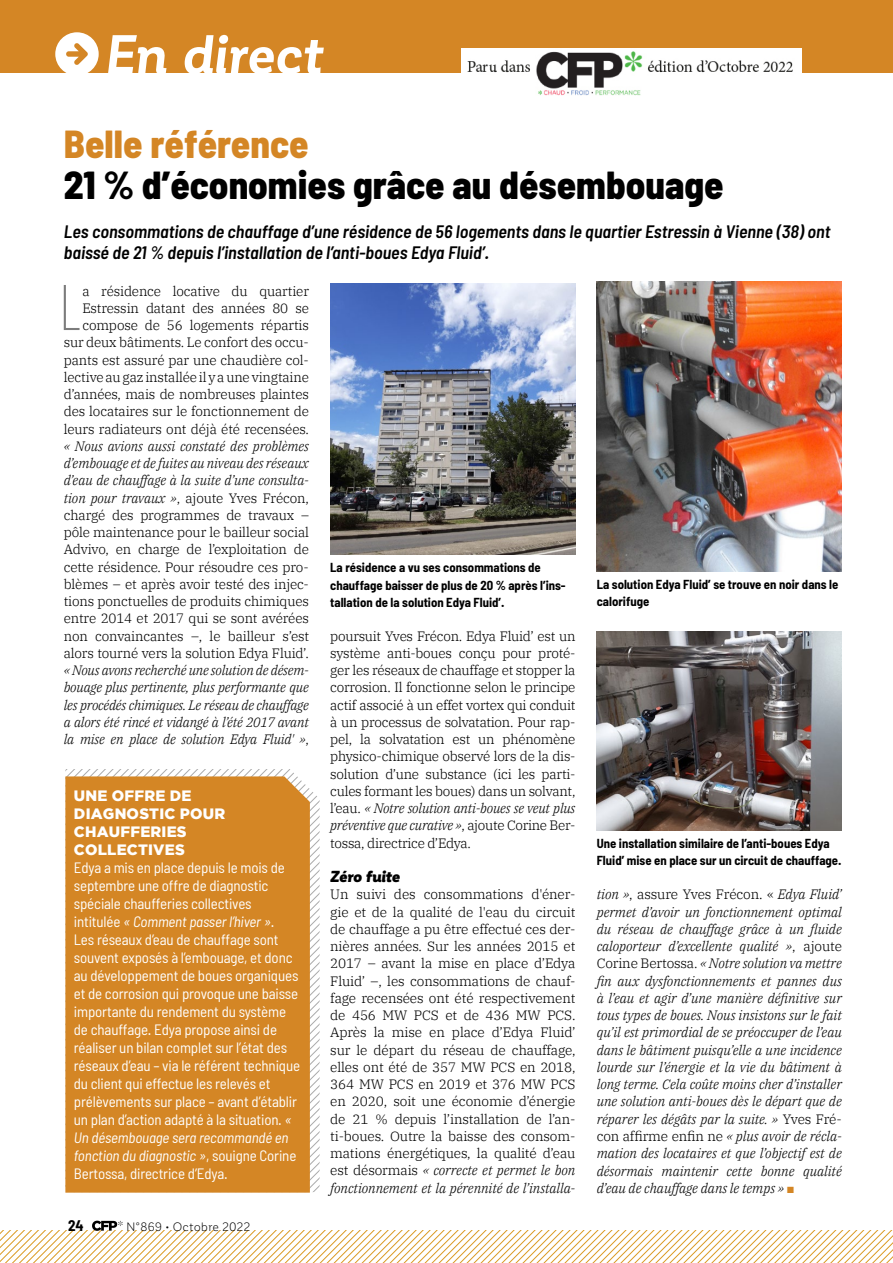
<style>
.page{position:relative;width:893px;height:1263px;background:#fff}
.page>*{position:absolute;margin:0;border:0;box-sizing:border-box;transform-origin:0 0}
.t1{font:500 66.9px "Ostrich Sans";color:#7c7c7c}
.t2{font:italic 700 54px "Corporative";color:#fff}
.t3{font:800 semi-condensed 39px "Barlow";color:#000}
.t4{font:800 semi-condensed 39px "Barlow";color:#d48625}
.t5{font:italic 600 semi-condensed 18px/21px "Barlow";color:#000}
.t6{font:italic 900 15.75px "Corporative";letter-spacing:-.015em;color:#000}
.t7{font:semi-condensed 15px/18px "Barlow";letter-spacing:-.01em;color:#fff}
.t8{font:900 15px/18px "Gotham";letter-spacing:.015em;color:#fff}
.t9{font:700 semi-condensed 15px "Barlow";color:#000}
.t10{font:300 13.5px/17.2px "IBM Plex Serif";letter-spacing:-.01em;color:#000;text-align:justify}
.t11{font:italic 300 13.5px/17.2px "IBM Plex Serif";letter-spacing:-.02em;color:#000;text-align:justify}
.t12{font:700 semi-condensed 12.75px/17.2px "Barlow";color:#000}
.t13{font:12px "Corporative";letter-spacing:.025em;color:#000}
.s1{font-style:italic}
.s2{font-style:normal}
.s3{color:#d48625}
</style>
<div class="page">
<div style="left:0;top:0;width:893px;height:73px;background:#d48625"></div>
<svg style="left:55px;top:32px;width:44px;height:41px"></svg>
<svg style="left:0;top:1221px;width:893px;height:42px"></svg>
<img style="left:330px;top:284px;width:245px;height:270px">
<img style="left:597px;top:631px;width:245px;height:199px">
<img style="left:597px;top:282px;width:245px;height:290px">
<svg style="left:310px;top:924px;width:10px;height:268px"></svg>
<div style="left:65px;top:776px;width:245px;height:417px;background:#d48625"></div>
<img style="left:461px;top:49px;width:341px;height:46px">
<h2 class="t2" style="left:105px;top:25px;width:219px">En direct</h2>
<h3 class="t4" style="left:64px;top:120px;width:246px">Belle référence</h3>
<h3 class="t3" style="left:64px;top:161px;width:661px">21 % d’économies grâce au désembouage</h3>
<h3 class="t5" style="left:64px;top:221px;width:768px">Les consommations de chauffage d’une résidence de 56 logements dans le quartier Estressin à Vienne (38) ont baissé de 21 % depuis l’installation de l’anti-boues Edya Fluid’.</h3>
<h1 class="t1" style="left:64px;top:276px;width:20px">L</h1>
<p class="t10" style="left:64px;top:281px;width:247px;text-align:right">a résidence locative du quartier Estressin datant des années 80 se compose de 56 logements répartis sur deux bâtiments. Le confort des occu&shy;pants est assuré par une chaudière col&shy;lective au gaz installée il y a une vingtaine d’années, mais de nombreuses plaintes des locataires sur le fonctionnement de leurs radiateurs ont déjà été recensées.</p>
<p class="t10" style="left:64px;top:436px;width:247px"><span class="s1">« Nous avions aussi constaté des problèmes d’embouage et de fuites au niveau des réseaux d’eau de chauffage à la suite d’une consulta&shy;tion pour travaux »</span>, ajoute Yves Frécon, chargé des programmes de travaux – pôle maintenance pour le bailleur social Advivo, en charge de l’exploitation de cette résidence. Pour résoudre ces pro&shy;blèmes – et après avoir testé des injec&shy;tions ponctuelles de produits chimiques entre 2014 et 2017 qui se sont avérées non convaincantes –, le bailleur s’est alors tourné vers la solution Edya Fluid’.</p>
<p class="t11" style="left:64px;top:660px;width:247px">« Nous avons recherché une solution de désem&shy;bouage plus pertinente, plus performante que les procédés chimiques. Le réseau de chauffage a alors été rincé et vidangé à l’été 2017 avant la mise en place de solution Edya Fluid' »<span class="s2">,</span></p>
<p class="t8" style="left:74px;top:786px;width:153px">UNE OFFRE DE<br>DIAGNOSTIC POUR<br>CHAUFFERIES<br>COLLECTIVES</p>
<p class="t7" style="left:74px;top:858px;width:228px">Edya a mis en place depuis le mois de septembre une offre de diagnostic spéciale chaufferies collectives intitulée <span class="s1">« Comment passer l’hiver »</span>.<br>Les réseaux d’eau de chauffage sont souvent exposés à l’embouage, et donc au développement de boues organiques et de corrosion qui provoque une baisse importante du rendement du système de chauffage. Edya propose ainsi de réaliser un bilan complet sur l’état des réseaux d’eau – via le référent technique du client qui effectue les relevés et prélèvements sur place – avant d’établir un plan d’action adapté à la situation. <span class="s1">« Un désembouage sera recommandé en fonction du diagnostic »</span>, souigne Corine Bertossa, directrice d’Edya.</p>
<p class="t9" style="left:68px;top:1216px;width:17px">24</p>
<p class="t13" style="left:126px;top:1220px;width:125px">N°869 • Octobre 2022</p>
<p class="t12" style="left:330px;top:559px;width:237px">La résidence a vu ses consommations de chauffage baisser de plus de 20 % après l’ins&shy;tallation de la solution Edya Fluid’.</p>
<p class="t12" style="left:597px;top:575px;width:243px">La solution Edya Fluid’ se trouve en noir dans le calorifuge</p>
<p class="t10" style="left:330px;top:626px;width:247px">poursuit Yves Frécon. Edya Fluid’ est un système anti-boues conçu pour proté&shy;ger les réseaux de chauffage et stopper la corrosion. Il fonctionne selon le principe actif associé à un effet vortex qui conduit à un processus de solvatation. Pour rap&shy;pel, la solvatation est un phénomène physico-chimique observé lors de la dis&shy;solution d’une substance (ici les parti&shy;cules formant les boues) dans un solvant, l’eau. <span class="s1">« Notre solution anti-boues se veut plus préventive que curative »</span>, ajoute Corine Ber&shy;tossa, directrice d’Edya.</p>
<p class="t6" style="left:330px;top:868px;width:71px">Zéro fuite</p>
<p class="t10" style="left:330px;top:885px;width:247px">Un suivi des consommations d'éner&shy;gie et de la qualité de l'eau du circuit de chauffage a pu être effectué ces der&shy;nières années. Sur les années 2015 et 2017 – avant la mise en place d’Edya Fluid’ –, les consommations de chauf&shy;fage recensées ont été respectivement de 456 MW PCS et de 436 MW PCS.<br>Après la mise en place d’Edya Fluid’ sur le départ du réseau de chauffage, elles ont été de 357 MW PCS en 2018, 364 MW PCS en 2019 et 376 MW PCS en 2020, soit une économie d’énergie de 21 % depuis l’installation de l’an&shy;ti-boues. Outre la baisse des consom&shy;mations énergétiques, la qualité d’eau est désormais <span class="s1">« correcte et permet le bon fonctionnement et la pérennité de l’installa-</span></p>
<p class="t11" style="left:597px;top:885px;width:247px">tion »<span class="s2">, assure Yves Frécon. «</span> Edya Fluid’ permet d’avoir un fonctionnement optimal du réseau de chauffage grâce à un fluide caloporteur d’excellente qualité »<span class="s2">, ajoute Corine Bertossa.</span> « Notre solution va mettre fin aux dysfonctionnements et pannes dus à l’eau et agir d’une manière définitive sur tous types de boues. Nous insistons sur le fait qu’il est primordial de se préoccuper de l’eau dans le bâtiment puisqu’elle a une incidence lourde sur l’énergie et la vie du bâtiment à long terme. Cela coûte moins cher d’installer une solution anti-boues dès le départ que de réparer les dégâts par la suite. » <span class="s2">Yves Fré&shy;con affirme enfin ne</span> « plus avoir de récla&shy;mation des locataires et que l’objectif est de désormais maintenir cette bonne qualité d’eau de chauffage dans le temps » <span class="s3">■</span></p>
<p class="t12" style="left:597px;top:834px;width:246px">Une installation similaire de l’anti-boues Edya<br>Fluid’ mise en place sur un circuit de chauffage.</p>
</div>
